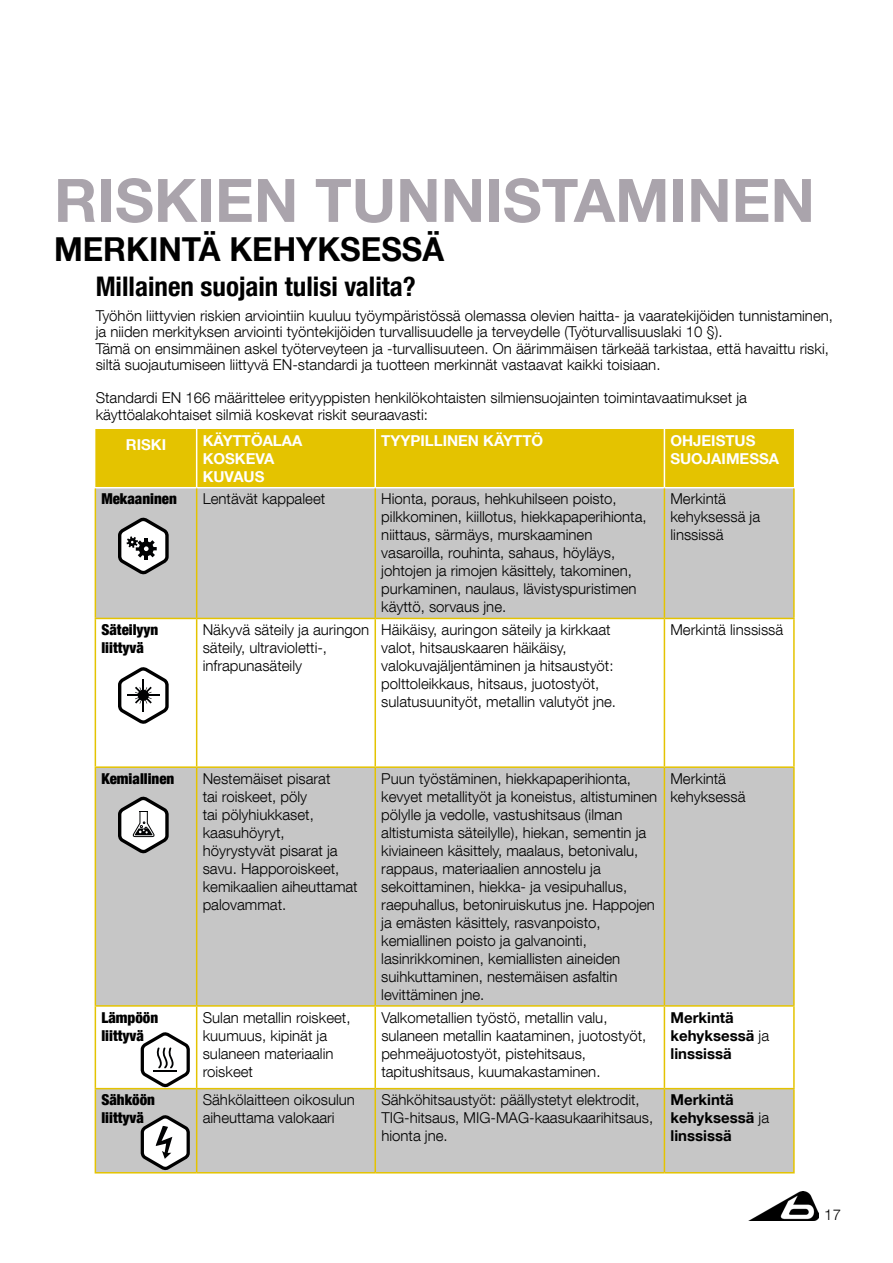
<style>
.page{position:relative;width:893px;height:1263px;background:#fff}
.page>*{position:absolute;margin:0;border:0;box-sizing:border-box;transform-origin:0 0}
.t1{font:700 60px "Helvetica Neue LT Com";color:#aaa4ac}
.t2{font:700 33px "Helvetica Neue LT Com";color:#000;scale:.96 1}
.t3{font:700 condensed 27px "Helvetica Neue LT Com";color:#000}
.t4{font:300 15px/18px "Helvetica Neue LT Com";color:#000}
.t5{font:900 condensed 15px/18px "Helvetica Neue LT Com";color:#000}
.t6{font:700 15px/18px "Helvetica Neue LT Com";color:#fff}
.t7{font:700 15px/18px "Helvetica Neue LT Com";color:#000}
.s1{font-weight:300}
</style>
<div class="page">
<div style="left:95px;top:429px;width:699px;height:58px;background:#e4c300"></div>
<svg style="left:96px;top:488px;width:697px;height:517px;fill:#c6c6c6"></svg>
<svg style="left:96px;top:1007px;width:697px;height:81px"></svg>
<div style="left:96px;top:1089px;width:697px;height:83px;background:#c6c6c6"></div>
<hr style="left:196px;top:429px;width:1px;height:58px;background:#fff">
<hr style="left:374px;top:429px;width:2px;height:58px;background:#fff">
<hr style="left:664px;top:429px;width:1px;height:58px;background:#fff">
<hr style="left:95px;top:488px;width:1px;height:130px;background:#e4c300">
<hr style="left:196px;top:488px;width:1px;height:130px;background:#e4c300">
<hr style="left:374px;top:488px;width:2px;height:130px;background:#e4c300">
<hr style="left:664px;top:488px;width:1px;height:130px;background:#e4c300">
<hr style="left:793px;top:488px;width:2px;height:130px;background:#e4c300">
<hr style="left:95px;top:619px;width:1px;height:147px;background:#e4c300">
<hr style="left:95px;top:618px;width:102px;height:1px;background:#e4c300">
<hr style="left:196px;top:619px;width:1px;height:147px;background:#e4c300">
<hr style="left:197px;top:618px;width:178px;height:1px;background:#e4c300">
<hr style="left:374px;top:619px;width:2px;height:147px;background:#e4c300">
<hr style="left:375px;top:618px;width:289px;height:1px;background:#e4c300">
<hr style="left:664px;top:619px;width:1px;height:147px;background:#e4c300">
<hr style="left:664px;top:618px;width:131px;height:1px;background:#e4c300">
<hr style="left:793px;top:619px;width:2px;height:147px;background:#e4c300">
<hr style="left:95px;top:768px;width:1px;height:237px;background:#e4c300">
<hr style="left:95px;top:766px;width:102px;height:2px;background:#e4c300">
<hr style="left:196px;top:768px;width:1px;height:237px;background:#e4c300">
<hr style="left:197px;top:766px;width:178px;height:2px;background:#e4c300">
<hr style="left:374px;top:768px;width:2px;height:237px;background:#e4c300">
<hr style="left:375px;top:766px;width:289px;height:2px;background:#e4c300">
<hr style="left:664px;top:768px;width:1px;height:237px;background:#e4c300">
<hr style="left:664px;top:766px;width:131px;height:2px;background:#e4c300">
<hr style="left:793px;top:768px;width:2px;height:237px;background:#e4c300">
<hr style="left:95px;top:1007px;width:1px;height:81px;background:#e4c300">
<hr style="left:95px;top:1005px;width:102px;height:2px;background:#e4c300">
<hr style="left:196px;top:1007px;width:1px;height:81px;background:#e4c300">
<hr style="left:197px;top:1005px;width:178px;height:2px;background:#e4c300">
<hr style="left:374px;top:1007px;width:2px;height:81px;background:#e4c300">
<hr style="left:375px;top:1005px;width:289px;height:2px;background:#e4c300">
<hr style="left:664px;top:1007px;width:1px;height:81px;background:#e4c300">
<hr style="left:664px;top:1005px;width:131px;height:2px;background:#e4c300">
<hr style="left:793px;top:1007px;width:2px;height:81px;background:#e4c300">
<hr style="left:95px;top:1089px;width:1px;height:83px;background:#e4c300">
<hr style="left:95px;top:1088px;width:102px;height:1px;background:#e4c300">
<hr style="left:95px;top:1172px;width:102px;height:1px;background:#e4c300">
<hr style="left:196px;top:1089px;width:1px;height:83px;background:#e4c300">
<hr style="left:197px;top:1088px;width:178px;height:1px;background:#e4c300">
<hr style="left:197px;top:1172px;width:178px;height:1px;background:#e4c300">
<hr style="left:374px;top:1089px;width:2px;height:83px;background:#e4c300">
<hr style="left:375px;top:1088px;width:289px;height:1px;background:#e4c300">
<hr style="left:375px;top:1172px;width:289px;height:1px;background:#e4c300">
<hr style="left:664px;top:1089px;width:1px;height:83px;background:#e4c300">
<hr style="left:664px;top:1088px;width:131px;height:1px;background:#e4c300">
<hr style="left:793px;top:1089px;width:2px;height:83px;background:#e4c300">
<hr style="left:664px;top:1172px;width:131px;height:1px;background:#e4c300">
<svg style="left:116px;top:794px;width:54px;height:61px"></svg>
<svg style="left:116px;top:665px;width:54px;height:61px"></svg>
<svg style="left:139px;top:1113px;width:52px;height:59px"></svg>
<svg style="left:139px;top:1030px;width:52px;height:60px"></svg>
<svg style="left:116px;top:515px;width:54px;height:61px"></svg>
<img style="left:749px;top:1191px;width:69px;height:30px">
<h1 class="t1" style="left:54px;top:163px;width:762px">RISKIEN TUNNISTAMINEN</h1>
<h2 class="t2" style="left:54px;top:229px;width:408px">MERKINTÄ KEHYKSESSÄ</h2>
<h3 class="t3" style="left:96px;top:270px;width:322px">Millainen suojain tulisi valita?</h3>
<p class="t4" style="left:96px;top:307px;width:739px;line-height:16.5px">Työhön liittyvien riskien arviointiin kuuluu työympäristössä olemassa olevien haitta- ja vaaratekijöiden tunnistaminen, ja niiden merkityksen arviointi työntekijöiden turvallisuudelle ja terveydelle (Työturvallisuuslaki 10 §).<br>Tämä on ensimmäinen askel työterveyteen ja -turvallisuuteen. On äärimmäisen tärkeää tarkistaa, että havaittu riski, siltä suojautumiseen liittyvä EN-standardi ja tuotteen merkinnät vastaavat kaikki toisiaan.</p>
<p class="t4" style="left:96px;top:389px;width:653px;line-height:16.5px">Standardi EN 166 määrittelee erityyppisten henkilökohtaisten silmiensuojainten toimintavaatimukset ja käyttöalakohtaiset silmiä koskevat riskit seuraavasti:</p>
<p class="t6" style="left:126px;top:435px;width:42px">RISKI</p>
<p class="t6" style="left:203px;top:431px;width:101px">KÄYTTÖALAA<br>KOSKEVA<br>KUVAUS</p>
<p class="t6" style="left:381px;top:431px;width:163px">TYYPILLINEN KÄYTTÖ</p>
<p class="t6" style="left:670px;top:431px;width:110px">OHJEISTUS<br>SUOJAIMESSA</p>
<p class="t5" style="left:101px;top:490px;width:77px">Mekaaninen</p>
<p class="t4" style="left:203px;top:490px;width:124px">Lentävät kappaleet</p>
<p class="t4" style="left:381px;top:490px;width:267px">Hionta, poraus, hehkuhilseen poisto, pilkkominen, kiillotus, hiekkapaperihionta, niittaus, särmäys, murskaaminen vasaroilla, rouhinta, sahaus, höyläys, johtojen ja rimojen käsittely, takominen, purkaminen, naulaus, lävistyspuristimen käyttö, sorvaus jne.</p>
<p class="t4" style="left:670px;top:490px;width:91px">Merkintä kehyksessä ja linssissä</p>
<p class="t5" style="left:101px;top:621px;width:58px">Säteilyyn liittyvä</p>
<p class="t4" style="left:203px;top:620px;width:168px">Näkyvä säteily ja auringon säteily, ultravioletti-, infrapunasäteily</p>
<p class="t4" style="left:381px;top:620px;width:236px">Häikäisy, auringon säteily ja kirkkaat valot, hitsauskaaren häikäisy, valokuvajäljentäminen ja hitsaustyöt: polttoleikkaus, hitsaus, juotostyöt, sulatusuunityöt, metallin valutyöt jne.</p>
<p class="t4" style="left:670px;top:620px;width:114px">Merkintä linssissä</p>
<p class="t5" style="left:101px;top:769px;width:75px">Kemiallinen</p>
<p class="t4" style="left:203px;top:769px;width:157px">Nestemäiset pisarat<br>tai roiskeet, pöly<br>tai pölyhiukkaset, kaasuhöyryt, höyrystyvät pisarat ja savu. Happoroiskeet, kemikaalien aiheuttamat palovammat.</p>
<p class="t4" style="left:381px;top:769px;width:277px">Puun työstäminen, hiekkapaperihionta, kevyet metallityöt ja koneistus, altistuminen pölylle ja vedolle, vastushitsaus (ilman altistumista säteilylle), hiekan, sementin ja kiviaineen käsittely, maalaus, betonivalu, rappaus, materiaalien annostelu ja sekoittaminen, hiekka- ja vesipuhallus, raepuhallus, betoniruiskutus jne. Happojen ja emästen käsittely, rasvanpoisto, kemiallinen poisto ja galvanointi, lasinrikkominen, kemiallisten aineiden suihkuttaminen, nestemäisen asfaltin levittäminen jne.</p>
<p class="t4" style="left:670px;top:769px;width:76px">Merkintä kehyksessä</p>
<p class="t5" style="left:101px;top:1008px;width:58px">Lämpöön liittyvä</p>
<p class="t4" style="left:203px;top:1008px;width:149px">Sulan metallin roiskeet, kuumuus, kipinät ja sulaneen materiaalin roiskeet</p>
<p class="t4" style="left:381px;top:1008px;width:267px">Valkometallien työstö, metallin valu, sulaneen metallin kaataminen, juotostyöt, pehmeäjuotostyöt, pistehitsaus, tapitushitsaus, kuumakastaminen.</p>
<p class="t7" style="left:670px;top:1008px;width:100px">Merkintä kehyksessä <span class="s1">ja </span>linssissä</p>
<p class="t5" style="left:101px;top:1091px;width:55px">Sähköön liittyvä</p>
<p class="t4" style="left:203px;top:1091px;width:154px">Sähkölaitteen oikosulun aiheuttama valokaari</p>
<p class="t4" style="left:381px;top:1091px;width:273px">Sähköhitsaustyöt: päällystetyt elektrodit,<br>TIG-hitsaus, MIG-MAG-kaasukaarihitsaus, hionta jne.</p>
<p class="t7" style="left:670px;top:1090px;width:100px">Merkintä kehyksessä <span class="s1">ja </span>linssissä</p>
<p class="t4" style="left:824px;top:1205px;width:18px">17</p>
</div>
